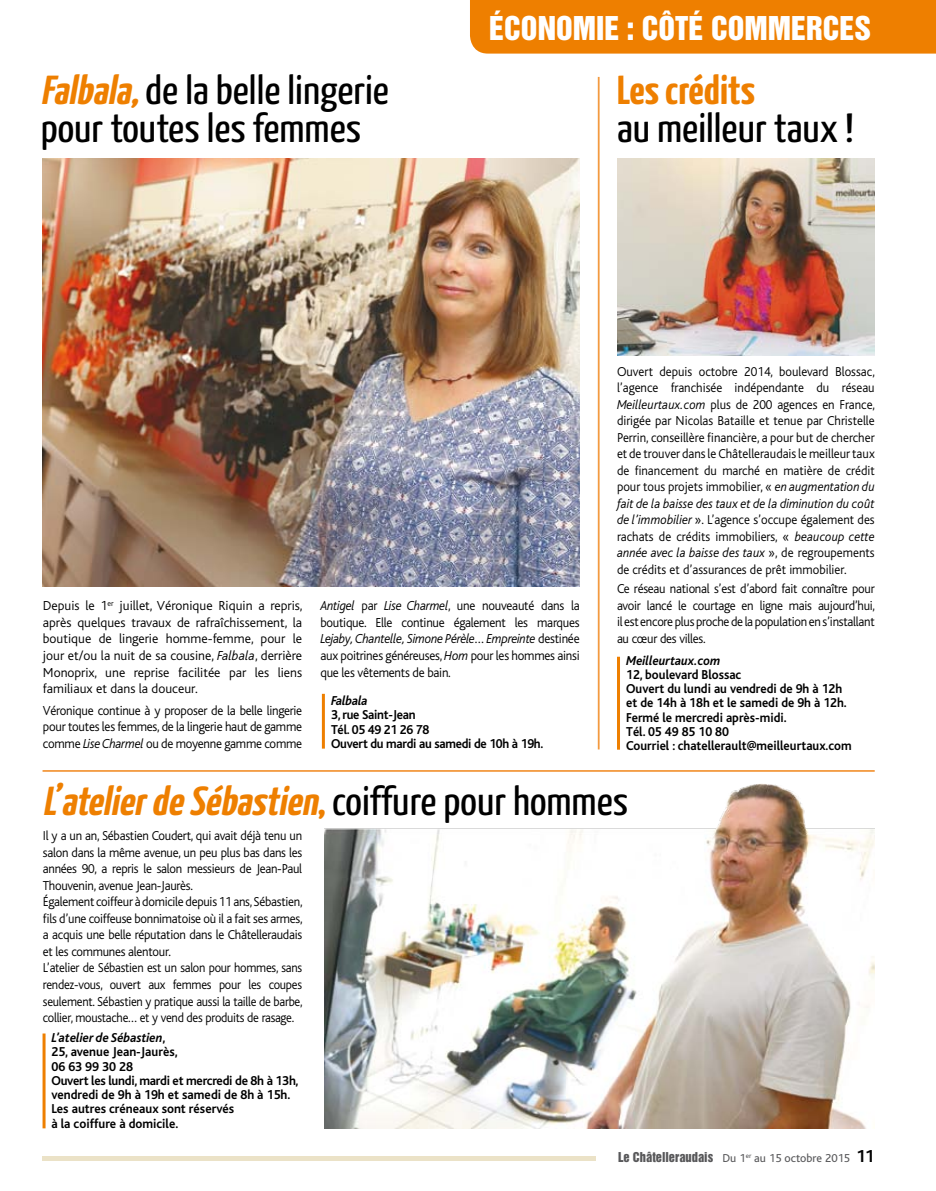
<style>
.page{position:relative;width:936px;height:1191px;background:#fff}
.page>*{position:absolute;margin:0;border:0;box-sizing:border-box;transform-origin:0 0}
.t1{font:40.5px/37.5px "Yanone Kaffeesatz";color:#000;scale:1.1 1}
.t2{font:italic 700 40.5px "Yanone Kaffeesatz";color:#ee7f00;scale:1.1 1}
.t3{font:700 40.5px "Yanone Kaffeesatz";color:#ee7f00;scale:1.1 1}
.t4{font:30px "Helvetica Inserat";color:#fff}
.t5{font:300 13.65px/16.6px "Bliss";letter-spacing:-.02em;color:#000;text-align:justify;scale:.95 1}
.t6{font:300 13.65px/16.6px "Bliss";letter-spacing:-.02em;color:#000;text-align:justify}
.t7{font:300 13.5px/16.5px "Bliss";letter-spacing:-.02em;color:#000;text-align:justify;scale:.95 1}
.t8{font:700 13.5px/14.2px "Bliss";color:#000;scale:.95 1}
.t9{font:700 13.5px/14.2px "Bliss";color:#000;scale:.94 1}
.t10{font:700 13.5px/14.2px "Bliss";letter-spacing:-.02em;color:#000;scale:.94 1}
.t11{font:italic 700 13.5px "Bliss";color:#000;scale:.94 1}
.t12{font:italic 700 13.5px "Bliss";letter-spacing:-.02em;color:#000;scale:.94 1}
.t13{font:12px "Bliss";color:#58585a}
.s1{font-weight:700;font-style:italic;color:#ee7f00}
.s2{font-style:italic}
.s3{font-style:normal}
.s4{font-weight:400;font-style:normal;color:#000}
.s5{font-family:"Helvetica Inserat";font-size:12.45px}
.s6{font-weight:700;font-size:18px;color:#000}
</style>
<div class="page">
<div style="left:470px;top:0;width:465px;height:54px;background:#ee7f00"></div>
<hr style="left:43px;top:1156px;width:552px;height:4px;background:#ebe2c7">
<hr style="left:43px;top:770px;width:831px;height:2px;background:#f39a40">
<hr style="left:597px;top:77px;width:2px;height:672px;background:#f39a40">
<img style="left:617px;top:158px;width:257px;height:198px">
<img style="left:324px;top:783px;width:550px;height:345px">
<img style="left:43px;top:159px;width:536px;height:428px">
<hr style="left:322px;top:694px;width:3px;height:54px;background:#ee7f00">
<hr style="left:617px;top:656px;width:3px;height:93px;background:#ee7f00">
<hr style="left:43px;top:1033px;width:3px;height:95px;background:#ee7f00">
<h1 class="t1" style="left:41px;top:70px;width:318px"><span class="s1">Falbala,</span>de la belle lingerie pour toutes les femmes</h1>
<h2 class="t4" style="left:489px;top:10px;width:17px">ÉCONOMIE</h2>
<h2 class="t4" style="left:627px;top:10px;width:31px">: CÔTÉ</h2>
<h2 class="t4" style="left:711px;top:10px;width:19px">COMMERCES</h2>
<h1 class="t3" style="left:617px;top:65px;width:127px">Les crédits</h1>
<h1 class="t1" style="left:617px;top:108px;width:217px">au meilleur taux !</h1>
<p class="t6" style="left:43px;top:597px;width:261px">Depuis le 1<sup>er</sup> juillet, Véronique Riquin a repris, après quelques travaux de rafraîchissement, la boutique de lingerie homme-femme, pour le jour et/ou la nuit de sa cousine, <span class="s2">Falbala</span>, derrière Monoprix, une reprise facilitée par les liens familiaux et dans la douceur.</p>
<p class="t5" style="left:43px;top:702px;width:274px">Véronique continue à y proposer de la belle lingerie pour toutes les femmes, de la lingerie haut de gamme comme <span class="s2">Lise Charmel</span> ou de moyenne gamme comme</p>
<p class="t5" style="left:320px;top:597px;width:274px"><span class="s2">Antigel</span> par <span class="s2">Lise Charmel</span>, une nouveauté dans la boutique. Elle continue également les marques <span class="s2">Lejaby, Chantelle, Simone Pérèle</span>… <span class="s2">Empreinte</span> destinée aux poitrines généreuses, <span class="s2">Hom</span> pour les hommes ainsi que les vêtements de bain.</p>
<p class="t12" style="left:331px;top:694px;width:40px">Falbala</p>
<p class="t10" style="left:331px;top:708px;width:227px">3, rue Saint-Jean<br>Tél. 05 49 21 26 78<br>Ouvert du mardi au samedi de 10h à 19h.</p>
<p class="t7" style="left:617px;top:363px;width:273px">Ouvert depuis octobre 2014, boulevard Blossac, l’agence franchisée indépendante du réseau <span class="s2">Meilleurtaux.com</span> plus de 200 agences en France, dirigée par Nicolas Bataille et tenue par Christelle Perrin, conseillère financière, a pour but de chercher et de trouver dans le Châtelleraudais le meilleur taux de financement du marché en matière de crédit pour tous projets immobilier, « <span class="s2">en augmentation du fait de la baisse des taux et de la diminution du coût de l’immobilier</span> ». L’agence s’occupe également des rachats de crédits immobiliers, « <span class="s2">beaucoup cette année avec la baisse des taux</span> », de regroupements de crédits et d’assurances de prêt immobilier.</p>
<p class="t7" style="left:617px;top:581px;width:273px">Ce réseau national s’est d’abord fait connaître pour avoir lancé le courtage en ligne mais aujourd’hui, il est encore plus proche de la population en s’installant au cœur des villes.</p>
<p class="t11" style="left:626px;top:653px;width:102px">Meilleurtaux.com</p>
<p class="t9" style="left:626px;top:667px;width:241px">12, boulevard Blossac<br>Ouvert du lundi au vendredi de 9h à 12h et de 14h à 18h et le samedi de 9h à 12h.<br>Fermé le mercredi après-midi.<br>Tél. 05 49 85 10 80<br>Courriel : chatellerault@meilleurtaux.com</p>
<h1 class="t2" style="left:43px;top:776px;width:533px">L’atelierdeSébastien<span class="s3">,</span> <span class="s4">c o i ffu r e p o u r h o m m e s</span></h1>
<p class="t7" style="left:43px;top:828px;width:275px;text-align:left">Il y a un an, Sébastien Coudert, qui avait déjà tenu un salon dans la même avenue, un peu plus bas dans les années 90, a repris le salon messieurs de Jean-Paul Thouvenin, avenue Jean-Jaurès.<br>Également coiffeur à domicile depuis 11 ans, Sébastien, fils d’une coiffeuse bonnimatoise où il a fait ses armes, a acquis une belle réputation dans le Châtelleraudais et les communes alentour.<br>L’atelier de Sébastien est un salon pour hommes, sans rendez-vous, ouvert aux femmes pour les coupes seulement. Sébastien y pratique aussi la taille de barbe, collier, moustache… et y vend des produits de rasage.</p>
<p class="t8" style="left:51px;top:1030px;width:262px"><span class="s2">L’atelier de Sébastien</span>,<br>25, avenue Jean-Jaurès,<br>06 63 99 30 28<br>Ouvert les lundi, mardi et mercredi de 8h à 13h, vendredi de 9h à 19h et samedi de 8h à 15h.<br>Les autres créneaux sont réservés<br>à la coiffure à domicile.</p>
<p class="t13" style="left:618px;top:1152px;width:258px"><span class="s5">Le Châtelleraudais</span> Du 1<sup>er</sup> au 15 octobre 2015 <span class="s6">11</span></p>
</div>
